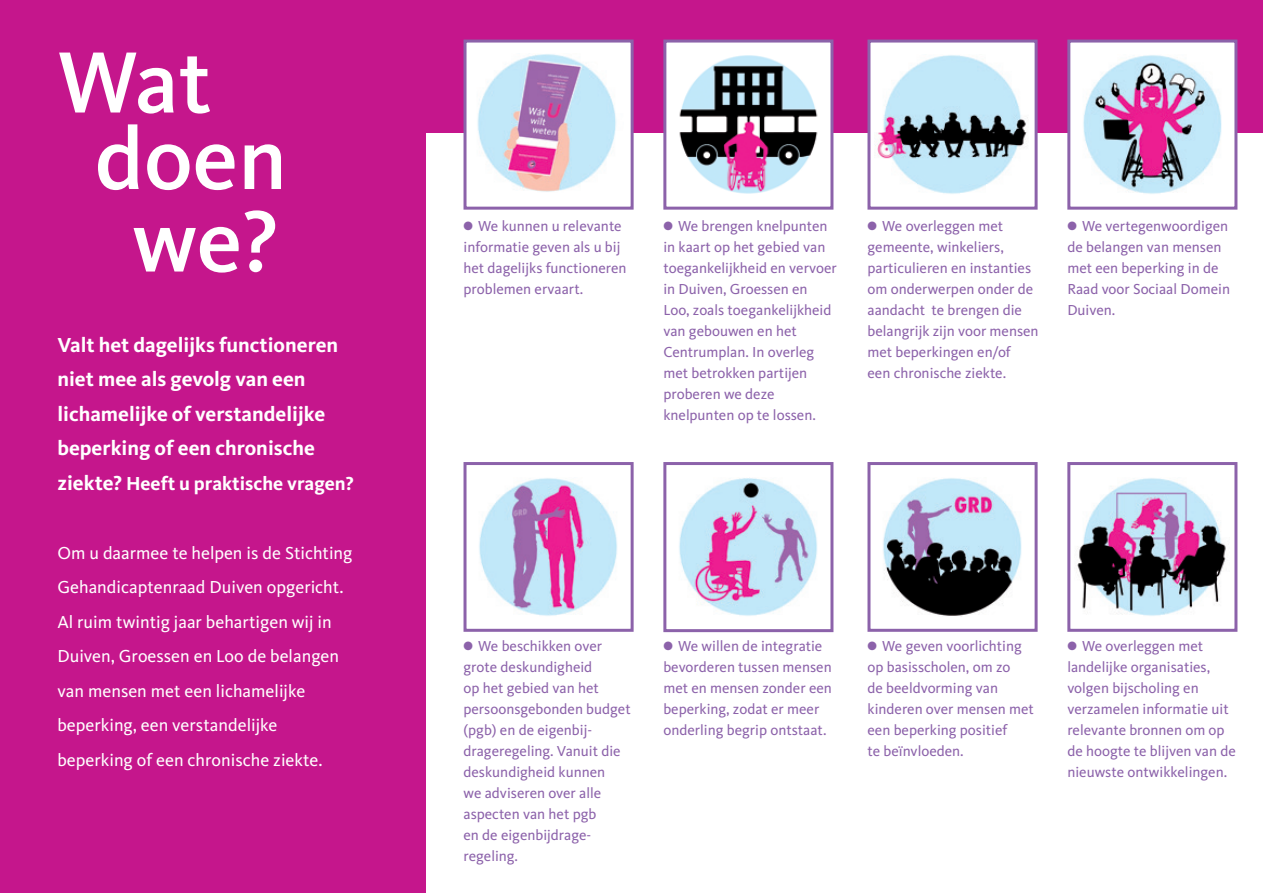
<style>
.page{position:relative;width:1263px;height:893px;background:#fff}
.page>*{position:absolute;margin:0;border:0;box-sizing:border-box;transform-origin:0 0}
.t1{font:500 90px "Kievit";color:#fff}
.t2{font:700 21px/34.5px "Kievit";color:#fff}
.t3{font:700 19.5px "Kievit";color:#fff}
.t4{font:18px/34.5px "Kievit";color:#fff}
.t5{font:15px/21px "Kievit";color:#8c62aa}
.s1{font-size:21px}
</style>
<div class="page">
<div style="left:0;top:0;width:425px;height:893px;background:#c5168c"></div>
<div style="left:0;top:0;width:1263px;height:133px;background:#c5168c"></div>
<div style="left:465px;top:41px;width:167px;height:167px;background:#fff"></div>
<img style="left:477px;top:54px;width:140px;height:138px">
<div style="left:463px;top:40px;width:171px;height:170px;border:3px solid #8c62aa"></div>
<div style="left:665px;top:41px;width:167px;height:167px;background:#fff"></div>
<img style="left:679px;top:55px;width:139px;height:139px">
<div style="left:663px;top:40px;width:170px;height:170px;border:3px solid #8c62aa"></div>
<div style="left:869px;top:41px;width:167px;height:167px;background:#fff"></div>
<img style="left:874px;top:55px;width:153px;height:139px">
<div style="left:867px;top:40px;width:170px;height:170px;border:3px solid #8c62aa"></div>
<div style="left:1069px;top:41px;width:167px;height:167px;background:#fff"></div>
<img style="left:1083px;top:55px;width:139px;height:139px">
<div style="left:1067px;top:40px;width:170px;height:170px;border:3px solid #8c62aa"></div>
<img style="left:479px;top:478px;width:138px;height:138px">
<div style="left:463px;top:462px;width:171px;height:170px;border:3px solid #8c62aa"></div>
<img style="left:679px;top:478px;width:138px;height:138px">
<div style="left:663px;top:462px;width:170px;height:170px;border:3px solid #8c62aa"></div>
<img style="left:883px;top:478px;width:139px;height:139px">
<div style="left:867px;top:462px;width:170px;height:170px;border:3px solid #8c62aa"></div>
<img style="left:1077px;top:478px;width:149px;height:138px">
<div style="left:1067px;top:462px;width:170px;height:170px;border:3px solid #8c62aa"></div>
<p class="t1" style="left:57px;top:27px;width:156px">Wat</p>
<p class="t1" style="left:95px;top:104px;width:194px">doen</p>
<p class="t1" style="left:132px;top:186px;width:148px">we?</p>
<p class="t5" style="left:463px;top:215px;width:160px">● We kunnen u relevante</p>
<p class="t5" style="left:463px;top:236px;width:164px">informatie geven als u bij het dagelijks functioneren</p>
<p class="t5" style="left:463px;top:278px;width:121px">problemen ervaart.</p>
<p class="t2" style="left:57px;top:327px;width:282px">Valt het dagelijks functioneren niet mee als gevolg van een</p>
<p class="t2" style="left:57px;top:396px;width:269px">lichamelijke of verstandelijke</p>
<p class="t2" style="left:57px;top:431px;width:259px">beperking of een chronische</p>
<p class="t3" style="left:57px;top:471px;width:298px"><span class="s1">ziekte?</span> Heeft u praktische vragen?</p>
<p class="t4" style="left:57px;top:535px;width:297px">Om u daarmee te helpen is de Stichting Gehandicaptenraad Duiven opgericht.<br>Al ruim twintig jaar behartigen wij in Duiven, Groessen en Loo de belangen van mensen met een lichamelijke</p>
<p class="t4" style="left:57px;top:708px;width:222px">beperking, een verstandelijke</p>
<p class="t4" style="left:57px;top:742px;width:267px">beperking of een chronische ziekte.</p>
<p class="t5" style="left:463px;top:635px;width:140px">● We beschikken over</p>
<p class="t5" style="left:463px;top:656px;width:130px">grote deskundigheid</p>
<p class="t5" style="left:463px;top:677px;width:169px">op het gebied van het persoonsgebonden budget (pgb) en de eigenbij-</p>
<p class="t5" style="left:463px;top:740px;width:159px">drageregeling. Vanuit die</p>
<p class="t5" style="left:463px;top:761px;width:143px">deskundigheid kunnen</p>
<p class="t5" style="left:463px;top:782px;width:139px">we adviseren over alle</p>
<p class="t5" style="left:463px;top:803px;width:134px">aspecten van het pgb</p>
<p class="t5" style="left:463px;top:824px;width:129px">en de eigenbijdrage-</p>
<p class="t5" style="left:463px;top:845px;width:56px">regeling.</p>
<p class="t5" style="left:663px;top:215px;width:175px">● We brengen knelpunten in kaart op het gebied van toegankelijkheid en vervoer in Duiven, Groessen en</p>
<p class="t5" style="left:663px;top:299px;width:170px">Loo, zoals toegankelijkheid van gebouwen en het</p>
<p class="t5" style="left:663px;top:341px;width:152px">Centrumplan. In overleg met betrokken partijen proberen we deze</p>
<p class="t5" style="left:663px;top:404px;width:154px">knelpunten op te lossen.</p>
<p class="t5" style="left:867px;top:215px;width:137px">● We overleggen met</p>
<p class="t5" style="left:867px;top:236px;width:138px">gemeente, winkeliers,</p>
<p class="t5" style="left:867px;top:257px;width:173px">particulieren en instanties om onderwerpen onder de aandacht te brengen die belangrijk zijn voor mensen met beperkingen en/of</p>
<p class="t5" style="left:867px;top:362px;width:140px">een chronische ziekte.</p>
<p class="t5" style="left:1067px;top:215px;width:162px">● We vertegenwoordigen</p>
<p class="t5" style="left:1067px;top:236px;width:156px">de belangen van mensen</p>
<p class="t5" style="left:1067px;top:257px;width:153px">met een beperking in de</p>
<p class="t5" style="left:1067px;top:278px;width:164px">Raad voor Sociaal Domein<br>Duiven.</p>
<p class="t5" style="left:663px;top:635px;width:161px">● We willen de integratie</p>
<p class="t5" style="left:663px;top:656px;width:170px">bevorderen tussen mensen met en mensen zonder een beperking, zodat er meer onderling begrip ontstaat.</p>
<p class="t5" style="left:867px;top:635px;width:156px">● We geven voorlichting op basisscholen, om zo</p>
<p class="t5" style="left:867px;top:677px;width:132px">de beeldvorming van</p>
<p class="t5" style="left:867px;top:698px;width:168px">kinderen over mensen met een beperking positief</p>
<p class="t5" style="left:867px;top:740px;width:98px">te beïnvloeden.</p>
<p class="t5" style="left:1067px;top:635px;width:137px">● We overleggen met</p>
<p class="t5" style="left:1067px;top:656px;width:170px">landelijke organisaties, volgen bijscholing en verzamelen informatie uit relevante bronnen om op de hoogte te blijven van de nieuwste ontwikkelingen.</p>
</div>
